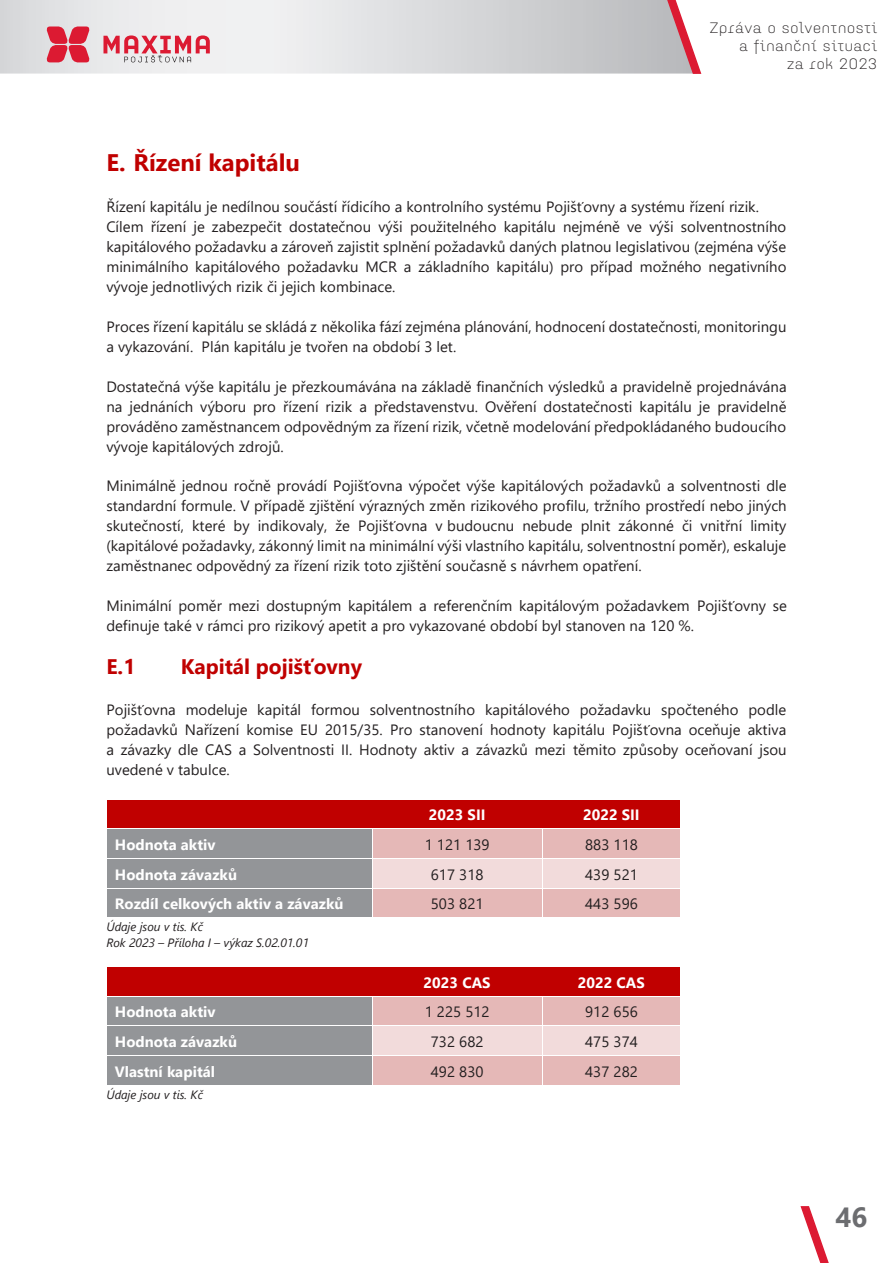
<style>
.page{position:relative;width:893px;height:1263px;background:#fff}
.page>*{position:absolute;margin:0;border:0;box-sizing:border-box;transform-origin:0 0}
.t1{font:700 27.75px "Segoe UI";color:#6c6d70}
.t2{font:700 24px "Segoe UI";color:#c00000}
.t3{font:700 21px "Segoe UI";color:#c00000}
.t4{font:15px/20px "Segoe UI";color:#231f20}
.t5{font:700 15px "Segoe UI";color:#fff}
.t6{font:300 15px/18px "Idealista";letter-spacing:.05em;color:#231f20;text-align:right}
.t7{font:italic 12px/16px "Segoe UI";color:#231f20}
</style>
<div class="page">
<div style="left:107px;top:799px;width:265px;height:29px;background:#c00000"></div>
<div style="left:372px;top:799px;width:170px;height:29px;background:#c00000"></div>
<div style="left:542px;top:799px;width:138px;height:29px;background:#c00000"></div>
<hr style="left:107px;top:799px;width:265px;height:1px;background:#fff">
<hr style="left:373px;top:799px;width:169px;height:1px;background:#fff">
<hr style="left:543px;top:799px;width:137px;height:1px;background:#fff">
<div style="left:107px;top:829px;width:265px;height:29px;background:#939598"></div>
<div style="left:373px;top:829px;width:169px;height:29px;background:#e5b8b7"></div>
<div style="left:543px;top:829px;width:137px;height:29px;background:#e5b8b7"></div>
<div style="left:107px;top:859px;width:265px;height:29px;background:#939598"></div>
<div style="left:373px;top:859px;width:169px;height:29px;background:#f2dbdb"></div>
<div style="left:543px;top:859px;width:137px;height:29px;background:#f2dbdb"></div>
<div style="left:107px;top:888px;width:265px;height:29px;background:#939598"></div>
<div style="left:373px;top:888px;width:169px;height:29px;background:#e5b8b7"></div>
<div style="left:543px;top:888px;width:137px;height:29px;background:#e5b8b7"></div>
<hr style="left:107px;top:888px;width:265px;height:1px;background:#fff">
<hr style="left:373px;top:888px;width:169px;height:1px;background:#fff">
<hr style="left:543px;top:888px;width:137px;height:1px;background:#fff">
<div style="left:107px;top:967px;width:265px;height:29px;background:#c00000"></div>
<div style="left:372px;top:967px;width:170px;height:29px;background:#c00000"></div>
<div style="left:542px;top:967px;width:138px;height:29px;background:#c00000"></div>
<div style="left:107px;top:996px;width:265px;height:29px;background:#939598"></div>
<div style="left:373px;top:996px;width:169px;height:29px;background:#e5b8b7"></div>
<div style="left:543px;top:996px;width:137px;height:29px;background:#e5b8b7"></div>
<hr style="left:107px;top:996px;width:265px;height:1px;background:#fff">
<hr style="left:373px;top:996px;width:169px;height:1px;background:#fff">
<hr style="left:544px;top:996px;width:136px;height:1px;background:#fff">
<div style="left:107px;top:1026px;width:265px;height:29px;background:#939598"></div>
<div style="left:373px;top:1026px;width:169px;height:29px;background:#f2dbdb"></div>
<div style="left:543px;top:1026px;width:137px;height:29px;background:#f2dbdb"></div>
<div style="left:107px;top:1056px;width:265px;height:29px;background:#939598"></div>
<div style="left:373px;top:1056px;width:169px;height:29px;background:#e5b8b7"></div>
<div style="left:543px;top:1056px;width:137px;height:29px;background:#e5b8b7"></div>
<svg style="left:0;top:0;width:666px;height:74px"></svg>
<svg style="left:666px;top:0;width:36px;height:74px"></svg>
<svg style="left:800px;top:1206px;width:29px;height:57px"></svg>
<svg style="left:103px;top:35px;width:107px;height:27px"></svg>
<svg style="left:46px;top:26px;width:45px;height:36px;background:#dd5668"></svg>
<p class="t6" style="left:710px;top:17px;width:169px">Zpráva o solventnosti a finanční situaci<br>za rok 2023</p>
<p class="t2" style="left:106px;top:139px;width:195px">E. Řízení kapitálu</p>
<p class="t4" style="left:106px;top:195px;width:681px">Řízení kapitálu je nedílnou součástí řídicího a kontrolního systému Pojišťovny a systému řízení rizik.<br>Cílem řízení je zabezpečit dostatečnou výši použitelného kapitálu nejméně ve výši solventnostního kapitálového požadavku a zároveň zajistit splnění požadavků daných platnou legislativou (zejména výše minimálního kapitálového požadavku MCR a základního kapitálu) pro případ možného negativního vývoje jednotlivých rizik či jejich kombinace.</p>
<p class="t4" style="left:106px;top:315px;width:682px">Proces řízení kapitálu se skládá z několika fází zejména plánování, hodnocení dostatečnosti, monitoringu a vykazování. Plán kapitálu je tvořen na období 3 let.</p>
<p class="t4" style="left:106px;top:375px;width:682px;text-align:justify">Dostatečná výše kapitálu je přezkoumávána na základě finančních výsledků a pravidelně projednávána na jednáních výboru pro řízení rizik a představenstvu. Ověření dostatečnosti kapitálu je pravidelně prováděno zaměstnancem odpovědným za řízení rizik, včetně modelování předpokládaného budoucího vývoje kapitálových zdrojů.</p>
<p class="t4" style="left:106px;top:475px;width:682px;text-align:justify">Minimálně jednou ročně provádí Pojišťovna výpočet výše kapitálových požadavků a solventnosti dle standardní formule. V případě zjištění výrazných změn rizikového profilu, tržního prostředí nebo jiných skutečností, které by indikovaly, že Pojišťovna v budoucnu nebude plnit zákonné či vnitřní limity (kapitálové požadavky, zákonný limit na minimální výši vlastního kapitálu, solventnostní poměr), eskaluje zaměstnanec odpovědný za řízení rizik toto zjištění současně s návrhem opatření.</p>
<p class="t4" style="left:106px;top:595px;width:682px">Minimální poměr mezi dostupným kapitálem a referenčním kapitálovým požadavkem Pojišťovny se definuje také v rámci pro rizikový apetit a pro vykazované období byl stanoven na 120 %.</p>
<p class="t3" style="left:106px;top:647px;width:31px">E.1</p>
<p class="t3" style="left:181px;top:647px;width:183px">Kapitál pojišťovny</p>
<p class="t4" style="left:106px;top:698px;width:682px;text-align:justify">Pojišťovna modeluje kapitál formou solventnostního kapitálového požadavku spočteného podle požadavků Nařízení komise EU 2015/35. Pro stanovení hodnoty kapitálu Pojišťovna oceňuje aktiva a závazky dle CAS a Solventnosti II. Hodnoty aktiv a závazků mezi těmito způsoby oceňovaní jsou uvedené v tabulce.</p>
<p class="t5" style="left:429px;top:801px;width:58px">2023 SII</p>
<p class="t5" style="left:583px;top:801px;width:58px">2022 SII</p>
<p class="t5" style="left:115px;top:830px;width:102px">Hodnota aktiv</p>
<p class="t4" style="left:425px;top:833px;width:66px">1 121 139</p>
<p class="t4" style="left:585px;top:833px;width:54px">883 118</p>
<p class="t5" style="left:115px;top:860px;width:124px">Hodnota závazků</p>
<p class="t4" style="left:431px;top:863px;width:54px">617 318</p>
<p class="t4" style="left:585px;top:863px;width:54px">439 521</p>
<p class="t5" style="left:115px;top:890px;width:230px">Rozdíl celkových aktiv a závazků</p>
<p class="t4" style="left:431px;top:892px;width:54px">503 821</p>
<p class="t4" style="left:585px;top:892px;width:54px">443 596</p>
<p class="t7" style="left:106px;top:917px;width:204px">Údaje jsou v tis. Kč<br>Rok 2023 – Příloha I – výkaz S.02.01.01</p>
<p class="t5" style="left:424px;top:968px;width:68px">2023 CAS</p>
<p class="t5" style="left:578px;top:968px;width:68px">2022 CAS</p>
<p class="t5" style="left:115px;top:998px;width:102px">Hodnota aktiv</p>
<p class="t4" style="left:425px;top:1001px;width:66px">1 225 512</p>
<p class="t4" style="left:585px;top:1001px;width:54px">912 656</p>
<p class="t5" style="left:115px;top:1027px;width:124px">Hodnota závazků</p>
<p class="t4" style="left:431px;top:1030px;width:54px">732 682</p>
<p class="t4" style="left:585px;top:1030px;width:54px">475 374</p>
<p class="t5" style="left:115px;top:1057px;width:102px">Vlastní kapitál</p>
<p class="t4" style="left:431px;top:1060px;width:54px">492 830</p>
<p class="t4" style="left:585px;top:1060px;width:54px">437 282</p>
<p class="t7" style="left:106px;top:1084px;width:98px">Údaje jsou v tis. Kč</p>
<h1 class="t1" style="left:835px;top:1190px;width:33px">46</h1>
</div>
